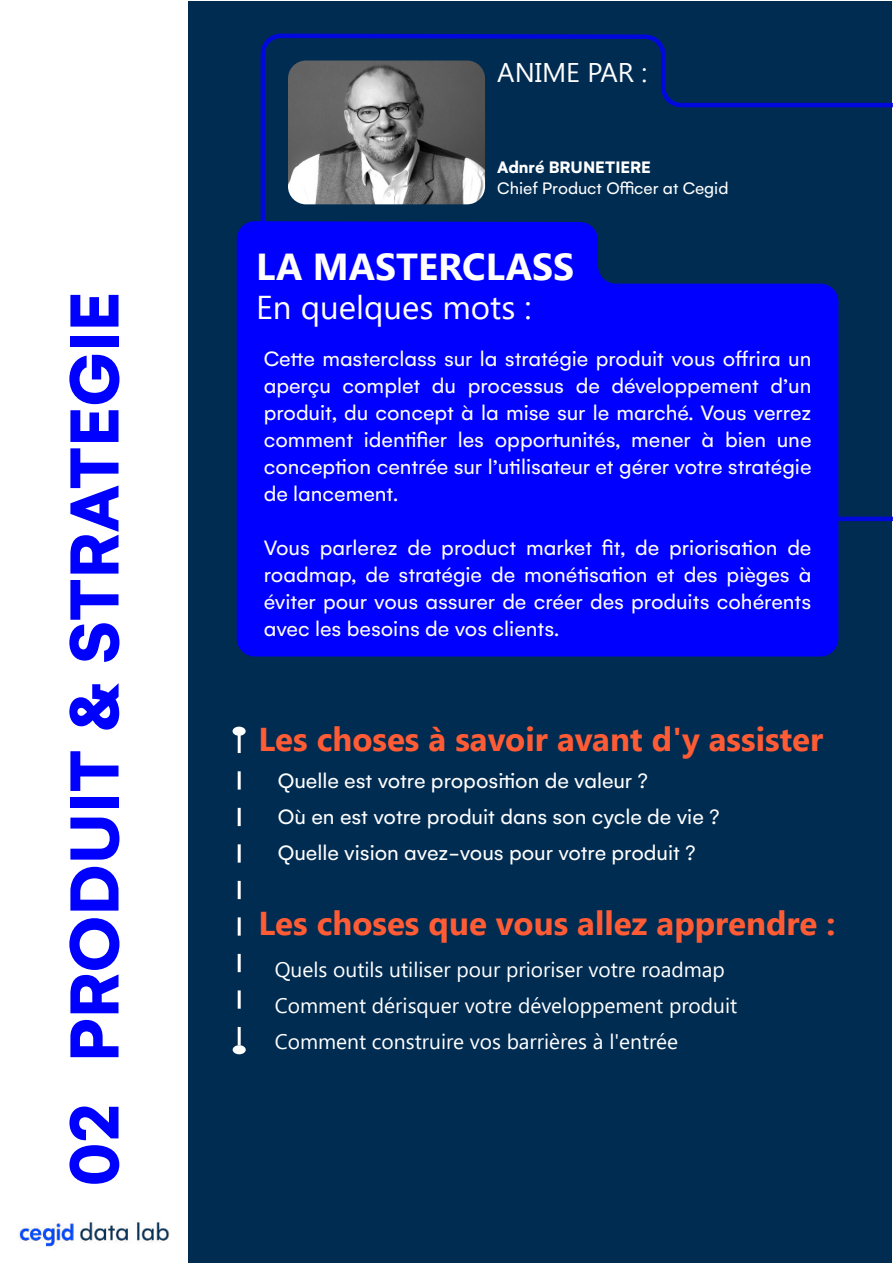
<style>
.page{position:relative;width:893px;height:1263px;background:#fff}
.page>*{position:absolute;margin:0;border:0;box-sizing:border-box;transform-origin:0 0}
.t1{font:700 75px "Gelion";color:#00f}
.t2{font:700 37.5px "Segoe UI";color:#fff}
.t3{font:700 33px "Segoe UI";color:#ff5c35}
.t4{font:33px "Segoe UI";color:#fff}
.t5{font:27px "Segoe UI";color:#fff}
.t6{font:22.5px/27px "Gelion";color:#fff;text-align:justify}
.t7{font:21px/36px "Segoe UI";color:#fff}
.t8{font:18px "Gelion";color:#fff}
.t9{font:700 18px "Gelion";color:#fff}
</style>
<div class="page">
<div style="left:189px;top:1px;width:703px;height:1261px;background:#002c52"></div>
<svg style="left:238px;top:736px;width:3px;height:309px"></svg>
<div style="left:233px;top:727px;width:13px;height:9px;background:#fff;border-radius:50%"></div>
<div style="left:233px;top:1045px;width:13px;height:9px;background:#fff;border-radius:50%"></div>
<svg style="left:260px;top:33px;width:633px;height:490px"></svg>
<div style="left:237px;top:221px;width:601px;height:435px;background:#00f"></div>
<img style="left:19px;top:1222px;width:151px;height:25px">
<h1 class="t1" style="left:46px;top:1062px;width:773px;rotate:-90deg">PRODUIT &amp; STRATEGIE</h1>
<h1 class="t1" style="left:46px;top:1186px;width:84px;rotate:-90deg">02</h1>
<p class="t5" style="left:497px;top:57px;width:151px">ANIME PAR :</p>
<p class="t9" style="left:497px;top:155px;width:155px">Adnré BRUNETIERE</p>
<p class="t8" style="left:497px;top:178px;width:233px">Chief Product Officer at Cegid</p>
<h2 class="t2" style="left:256px;top:245px;width:319px">LA MASTERCLASS</h2>
<h3 class="t4" style="left:256px;top:288px;width:277px">En quelques mots :</h3>
<p class="t6" style="left:264px;top:345px;width:549px">Cette masterclass sur la stratégie produit vous offrira un aperçu complet du processus de développement d’un produit, du concept à la mise sur le marché. Vous verrez comment identifier les opportunités, mener à bien une conception centrée sur l’utilisateur et gérer votre stratégie de lancement.</p>
<p class="t6" style="left:264px;top:534px;width:549px">Vous parlerez de product market fit, de priorisation de roadmap, de stratégie de monétisation et des pièges à éviter pour vous assurer de créer des produits cohérents avec les besoins de vos clients.</p>
<h3 class="t3" style="left:258px;top:720px;width:566px">Les choses à savoir avant d'y assister</h3>
<p class="t6" style="left:278px;top:763px;width:443px;line-height:36px;text-align:left">Quelle est votre proposition de valeur ?<br>Où en est votre produit dans son cycle de vie ?<br>Quelle vision avez-vous pour votre produit ?</p>
<h3 class="t3" style="left:258px;top:904px;width:579px">Les choses que vous allez apprendre :</h3>
<p class="t7" style="left:275px;top:952px;width:464px">Quels outils utiliser pour prioriser votre roadmap<br>Comment dérisquer votre développement produit<br>Comment construire vos barrières à l'entrée</p>
</div>
